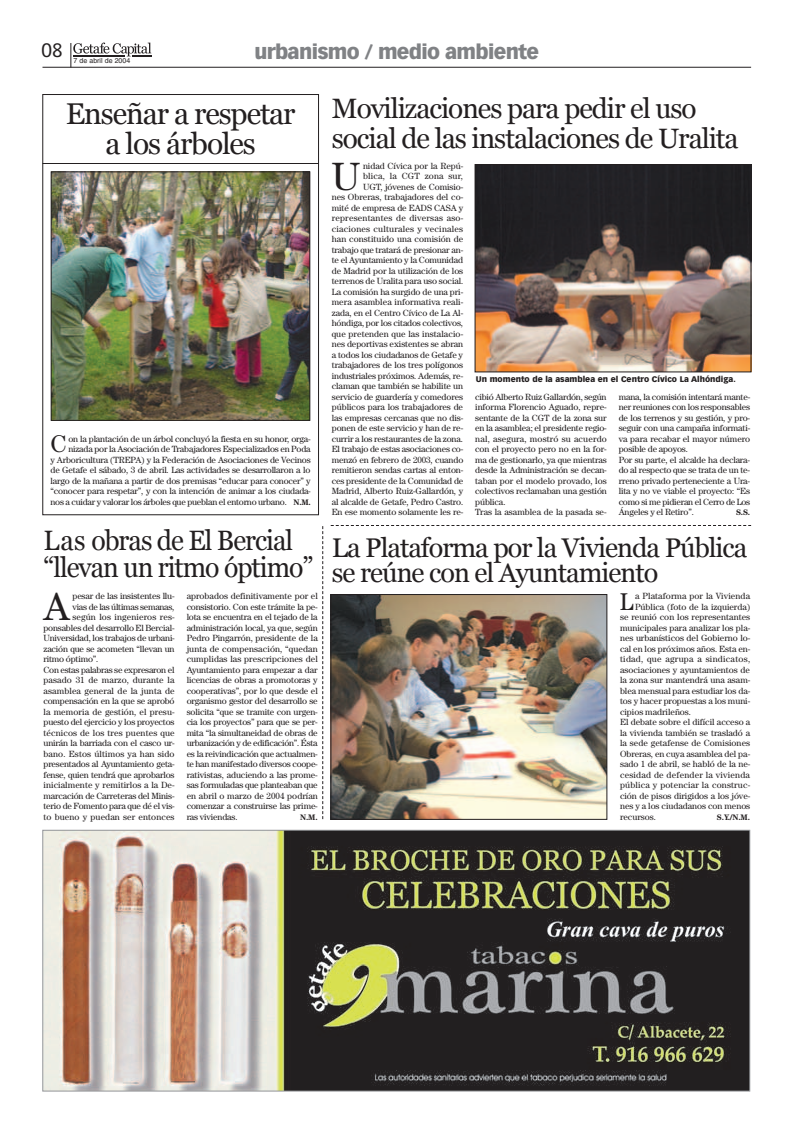
<style>
.page{position:relative;width:794px;height:1134px;background:#fff}
.page>*{position:absolute;margin:0;border:0;box-sizing:border-box;transform-origin:0 0}
.t1{font:39.5px "Century";color:#231f20}
.t2{font:30px/30px "Georgia";letter-spacing:-.035em;color:#231f20;text-align:center}
.t3{font:28px/30px "Georgia";letter-spacing:-.035em;color:#231f20}
.t4{font:28px/27px "Georgia";letter-spacing:-.035em;color:#231f20;scale:.95 1}
.t5{font:27px/25px "Georgia";letter-spacing:-.035em;color:#231f20}
.t6{font:24.3px "Century";color:#231f20}
.t7{font:900 20px "Vectora LH";letter-spacing:-.035em;color:#808285}
.t8{font:19px "Vectora LH";color:#231f20}
.t9{font:9px/10.5px "Century";letter-spacing:-.015em;color:#231f20;text-align:right}
.t10{font:9px "Century";letter-spacing:.01em;color:#231f20}
.t11{font:9px "Century";letter-spacing:.005em;color:#231f20}
.t12{font:9px "Century";letter-spacing:.015em;color:#231f20}
.t13{font:9px "Century";letter-spacing:.025em;color:#231f20}
.t14{font:9px "Century";letter-spacing:.02em;color:#231f20}
.t15{font:900 8px "Vectora LH";color:#231f20}
.t16{font:700 8px "Century";color:#231f20}
.t17{font:7px "Helvetica";color:#231f20}
.s1{font-weight:700;font-size:8px}
</style>
<div class="page">
<div style="left:43px;top:94px;width:276px;height:421px;border:1px solid #231f20"></div>
<hr style="left:42px;top:67px;width:709px;height:1px;background:#231f20">
<svg style="left:70px;top:43px;width:81px;height:25px"></svg>
<img style="left:53px;top:174px;width:255px;height:245px">
<div style="left:51px;top:172px;width:259px;height:249px;border:1px solid #231f20"></div>
<img style="left:333px;top:596px;width:272px;height:222px">
<div style="left:331px;top:594px;width:276px;height:226px;border:1px solid #231f20"></div>
<img style="left:45px;top:832px;width:703px;height:257px">
<div style="left:43px;top:830px;width:707px;height:261px;border:1px solid #939598"></div>
<img style="left:477px;top:166px;width:272px;height:204px">
<div style="left:475px;top:164px;width:276px;height:208px;border:1px solid #231f20"></div>
<svg style="left:331px;top:525px;width:420px;height:1px"></svg>
<svg style="left:322px;top:526px;width:1px;height:294px"></svg>
<hr style="left:42px;top:163px;width:277px;height:1px;background:#231f20">
<p class="t8" style="left:42px;top:42px;width:23px">08</p>
<p class="t17" style="left:74px;top:58px;width:58px">7 de abril de 2004</p>
<p class="t7" style="left:255px;top:43px;width:286px">urbanismo / medio ambiente</p>
<p class="t2" style="left:66px;top:98px;width:231px">EnseÒar a respetar a los ·rboles</p>
<p class="t3" style="left:332px;top:94px;width:408px">Movilizaciones para pedir el uso social de las instalaciones de Uralita</p>
<p class="t1" style="left:332px;top:162px;width:30px">U</p>
<p class="t9" style="left:332px;top:161px;width:133px">nidad Cívica por la Repú-<br>blica, la CGT zona sur,<br>UGT, jóvenes de Comisio-<br>nes Obreras, trabajadores del co&shy;mité de empresa de EADS CASA y representantes de diversas aso&shy;ciaciones culturales y vecinales han constituido una comisión de trabajo que tratará de presionar an&shy;te el Ayuntamiento y la Comunidad de Madrid por la utilización de los terrenos de Uralita para uso social.<br>La comisión ha surgido de una pri&shy;mera asamblea informativa reali&shy;zada, en el Centro Cívico de La Al&shy;hóndiga, por los citados colectivos, que pretenden que las instalacio&shy;nes deportivas existentes se abran a todos los ciudadanos de Getafe y trabajadores de los tres polígonos industriales próximos. Además, re&shy;claman que también se habilite un servicio de guardería y comedores públicos para los trabajadores de las empresas cercanas que no dis&shy;ponen de este servicio y han de re&shy;currir a los restaurantes de la zona.<br>El trabajo de estas asociaciones co&shy;menzó en febrero de 2003, cuando remitieron sendas cartas al enton&shy;ces presidente de la Comunidad de Madrid, Alberto Ruiz-Gallardón, y al alcalde de Getafe, Pedro Castro.<br>En ese momento solamente les re-</p>
<p class="t15" style="left:476px;top:376px;width:261px">Un momento de la asamblea en el Centro Cívico La Alhóndiga.</p>
<p class="t9" style="left:475px;top:392px;width:133px;text-align:left">cibió Alberto Ruiz Gallardón, según informa Florencio Aguado, repre&shy;sentante de la CGT de la zona sur en la asamblea; el presidente regio&shy;nal, asegura, mostró su acuerdo con el proyecto pero no en la for&shy;ma de gestionarlo, ya que mientras desde la Administración se decan&shy;taban por el modelo provado, los colectivos reclamaban una gestión pública.<br>Tras la asamblea de la pasada se-</p>
<p class="t9" style="left:619px;top:392px;width:133px;text-align:left">mana, la comisión intentará mante&shy;ner reuniones con los responsables de los terrenos y su gestión, y pro&shy;seguir con una campaña informati&shy;va para recabar el mayor número posible de apoyos.<br>Por su parte, el alcalde ha declara&shy;do al respecto que se trata de un te&shy;rreno privado perteneciente a Ura&shy;lita y no ve viable el proyecto: “Es como si me pidieran el Cerro de Los<br>Ángeles y el Retiro”.</p>
<p class="t6" style="left:51px;top:435px;width:18px">C</p>
<p class="t9" style="left:51px;top:434px;width:262px">on la plantación de un árbol concluyó la fiesta en su honor, orga&shy;nizada por la Asociación de Trabajadores Especializados en Poda<br>y Arboricultura (TREPA) y la Federación de Asociaciones de Vecinos de Getafe el sábado, 3 de abril. Las actividades se desarrollaron a lo largo de la mañana a partir de dos premisas “educar para conocer” y “conocer para respetar”, y con la intención de animar a los ciudada&shy;nos a cuidar y valorar los árboles que pueblan el entorno urbano. <span class="s1">N.M.</span></p>
<p class="t16" style="left:736px;top:510px;width:16px">S.S.</p>
<p class="t5" style="left:332px;top:536px;width:417px">La Plataforma por la Vivienda P˙blica se re˙ne con el Ayuntamiento</p>
<p class="t6" style="left:620px;top:593px;width:15px">L</p>
<p class="t10" style="left:635px;top:593px;width:117px">a Plataforma por la Vivienda</p>
<p class="t4" style="left:44px;top:527px;width:286px">Las obras de El Bercial ìllevan un ritmo Ûptimoî</p>
<p class="t1" style="left:44px;top:593px;width:28px">A</p>
<p class="t9" style="left:73px;top:591px;width:104px">pesar de las insistentes llu-</p>
<p class="t9" style="left:187px;top:591px;width:133px;text-align:justify">aprobados definitivamente por el consistorio. Con este trámite la pe&shy;lota se encuentra en el tejado de la administración local, ya que, según Pedro Pingarrón, presidente de la junta de compensación, “quedan cumplidas las prescripciones del Ayuntamiento para empezar a dar licencias de obras a promotoras y cooperativas”, por lo que desde el organismo gestor del desarrollo se solicita “que se tramite con urgen&shy;cia los proyectos” para que se per&shy;mita “la simultaneidad de obras de urbanización y de edificación”. Ésta es la reivindicación que actualmen&shy;te han manifestado diversos coope&shy;rativistas, aduciendo a las prome&shy;sas formuladas que planteaban que en abril o marzo de 2004 podrían comenzar a construirse las prime&shy;ras viviendas.</p>
<p class="t9" style="left:73px;top:602px;width:104px">vias de las últimas semanas,</p>
<p class="t10" style="left:73px;top:614px;width:104px">según los ingenieros res-</p>
<p class="t9" style="left:44px;top:623px;width:133px">ponsables del desarrollo El Bercial-</p>
<p class="t9" style="left:44px;top:633px;width:133px">Universidad, los trabajos de urbani-</p>
<p class="t9" style="left:44px;top:644px;width:133px">zación que se acometen “llevan un</p>
<p class="t9" style="left:44px;top:654px;width:56px">ritmo óptimo”.</p>
<p class="t9" style="left:44px;top:665px;width:133px">Con estas palabras se expresaron el</p>
<p class="t10" style="left:44px;top:677px;width:133px">pasado 31 de marzo, durante la</p>
<p class="t10" style="left:44px;top:687px;width:133px">asamblea general de la junta de</p>
<p class="t9" style="left:44px;top:696px;width:133px">compensación en la que se aprobó</p>
<p class="t10" style="left:44px;top:708px;width:133px">la memoria de gestión, el presu-</p>
<p class="t9" style="left:44px;top:717px;width:133px">puesto del ejercicio y los proyectos</p>
<p class="t10" style="left:44px;top:729px;width:133px">técnicos de los tres puentes que</p>
<p class="t9" style="left:44px;top:738px;width:133px">unirán la barriada con el casco ur-</p>
<p class="t10" style="left:44px;top:750px;width:133px">bano. Estos últimos ya han sido</p>
<p class="t9" style="left:44px;top:759px;width:133px">presentados al Ayuntamiento geta-</p>
<p class="t9" style="left:44px;top:770px;width:133px">fense, quien tendrá que aprobarlos</p>
<p class="t11" style="left:44px;top:782px;width:133px">inicialmente y remitirlos a la De-</p>
<p class="t9" style="left:44px;top:791px;width:133px">marcación de Carreteras del Minis-</p>
<p class="t9" style="left:44px;top:801px;width:133px">terio de Fomento para que dé el vis-</p>
<p class="t10" style="left:44px;top:813px;width:133px">to bueno y puedan ser entonces</p>
<p class="t9" style="left:635px;top:602px;width:117px">Pública (foto de la izquierda)</p>
<p class="t9" style="left:620px;top:612px;width:132px">se reunió con los representantes</p>
<p class="t9" style="left:620px;top:623px;width:132px">municipales para analizar los pla-</p>
<p class="t9" style="left:620px;top:633px;width:132px">nes urbanísticos del Gobierno lo-</p>
<p class="t9" style="left:620px;top:644px;width:132px">cal en los próximos años. Esta en-</p>
<p class="t13" style="left:620px;top:656px;width:132px">tidad, que agrupa a sindicatos,</p>
<p class="t9" style="left:620px;top:665px;width:132px">asociaciones y ayuntamientos de</p>
<p class="t9" style="left:620px;top:675px;width:132px">la zona sur mantendrá una asam-</p>
<p class="t9" style="left:620px;top:686px;width:132px">blea mensual para estudiar los da-</p>
<p class="t9" style="left:620px;top:696px;width:132px">tos y hacer propuestas a los muni-</p>
<p class="t9" style="left:620px;top:707px;width:73px">cipios madrileños.</p>
<p class="t9" style="left:620px;top:717px;width:132px">El debate sobre el difícil acceso a</p>
<p class="t9" style="left:620px;top:728px;width:132px">la vivienda también se trasladó a</p>
<p class="t11" style="left:620px;top:740px;width:132px">la sede getafense de Comisiones</p>
<p class="t9" style="left:620px;top:749px;width:132px">Obreras, en cuya asamblea del pa-</p>
<p class="t9" style="left:620px;top:759px;width:132px">sado 1 de abril, se habló de la ne-</p>
<p class="t14" style="left:620px;top:771px;width:132px">cesidad de defender la vivienda</p>
<p class="t12" style="left:620px;top:782px;width:132px">pública y potenciar la construc-</p>
<p class="t9" style="left:620px;top:791px;width:132px">ción de pisos dirigidos a los jóve-</p>
<p class="t9" style="left:620px;top:801px;width:132px">nes y a los ciudadanos con menos</p>
<p class="t9" style="left:620px;top:812px;width:37px">recursos.</p>
<p class="t16" style="left:717px;top:814px;width:35px">S.Y./N.M.</p>
<p class="t16" style="left:300px;top:814px;width:19px">N.M.</p>
</div>
